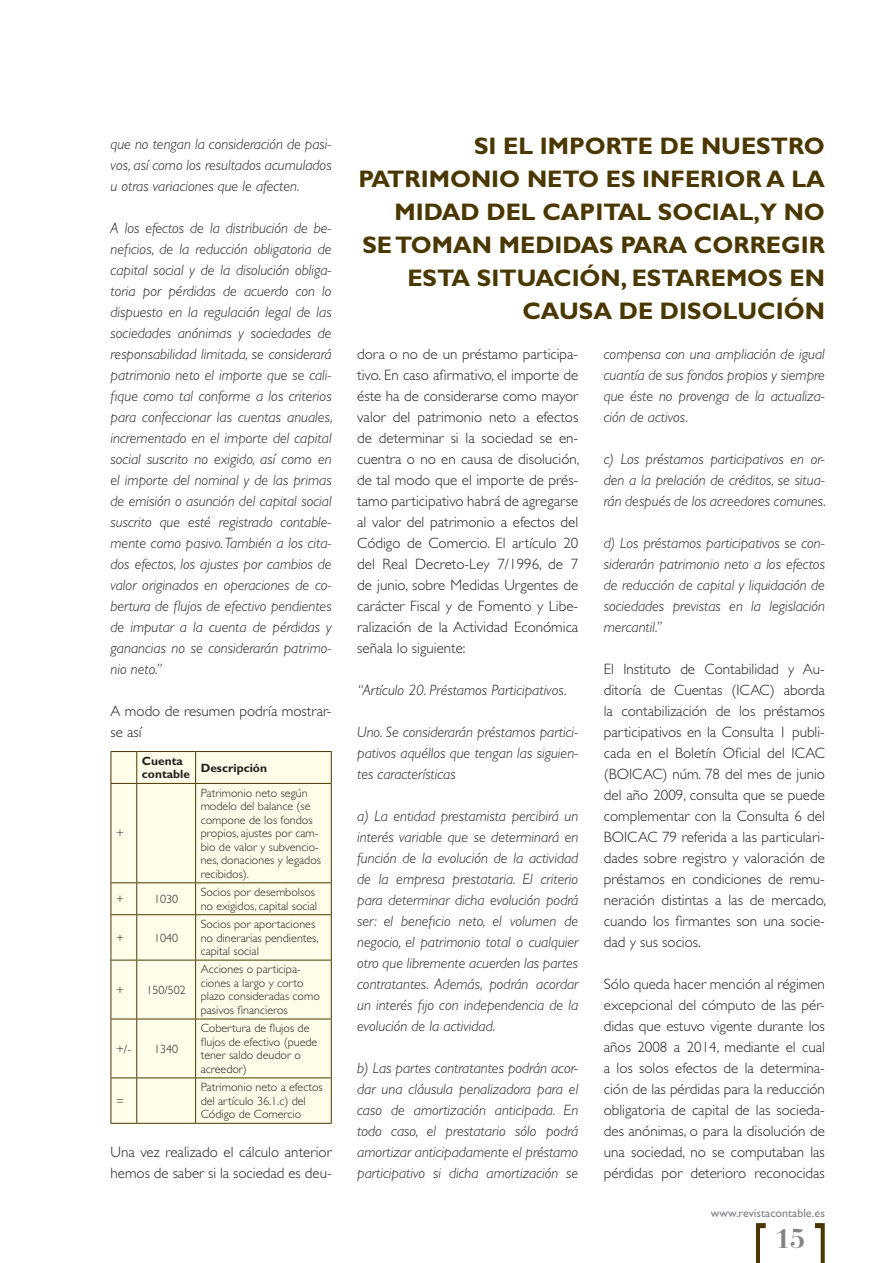
<style>
.page{position:relative;width:893px;height:1263px;background:#fff}
.page>*{position:absolute;margin:0;border:0;box-sizing:border-box;transform-origin:0 0}
.t1{font:700 27px "Bauer Bodoni Std";color:#808285}
.t2{font:700 24px/33px "Gill Sans Std";letter-spacing:.23em;color:#4a3800;text-align:right}
.t3{font:700 24px/33px "Gill Sans Std";letter-spacing:.065em;color:#4a3800}
.t4{font:700 24px "Gill Sans Std";letter-spacing:.21em;color:#4a3800}
.t5{font:italic 300 15px/21px "Gill Sans Std";color:#231f20;text-align:justify}
.t6{font:300 15px/21px "Gill Sans Std";color:#231f20;text-align:justify}
.t7{font:300 12px/13.5px "Gill Sans Std";color:#231f20}
.t8{font:700 12px/13.5px "Gill Sans Std";color:#231f20}
.t9{font:12px "Gill Sans Std";color:#808285}
</style>
<div class="page">
<svg style="left:756px;top:1223px;width:10px;height:40px"></svg>
<svg style="left:815px;top:1223px;width:10px;height:40px"></svg>
<div style="left:112px;top:752px;width:219px;height:371px;background:#fffde9"></div>
<hr style="left:136px;top:752px;width:1px;height:31px;background:#4a3800">
<hr style="left:195px;top:752px;width:1px;height:31px;background:#4a3800">
<svg style="left:111px;top:783px;width:26px;height:1px"></svg>
<hr style="left:137px;top:783px;width:59px;height:1px;background:#4a3800">
<hr style="left:136px;top:784px;width:1px;height:98px;background:#4a3800">
<hr style="left:196px;top:783px;width:136px;height:1px;background:#4a3800">
<hr style="left:195px;top:784px;width:1px;height:98px;background:#4a3800">
<svg style="left:111px;top:882px;width:26px;height:1px"></svg>
<svg style="left:111px;top:751px;width:26px;height:1px"></svg>
<hr style="left:111px;top:752px;width:1px;height:31px;background:#4a3800">
<hr style="left:137px;top:751px;width:59px;height:1px;background:#4a3800">
<hr style="left:196px;top:751px;width:136px;height:1px;background:#4a3800">
<hr style="left:331px;top:752px;width:1px;height:31px;background:#4a3800">
<hr style="left:111px;top:784px;width:1px;height:98px;background:#4a3800">
<hr style="left:331px;top:784px;width:1px;height:98px;background:#4a3800">
<hr style="left:111px;top:883px;width:1px;height:31px;background:#4a3800">
<hr style="left:137px;top:882px;width:59px;height:1px;background:#4a3800">
<hr style="left:136px;top:883px;width:1px;height:31px;background:#4a3800">
<hr style="left:331px;top:883px;width:1px;height:31px;background:#4a3800">
<hr style="left:111px;top:915px;width:1px;height:45px;background:#4a3800">
<hr style="left:331px;top:915px;width:1px;height:45px;background:#4a3800">
<hr style="left:111px;top:960px;width:1px;height:59px;background:#4a3800">
<hr style="left:331px;top:960px;width:1px;height:59px;background:#4a3800">
<hr style="left:111px;top:1019px;width:1px;height:58px;background:#4a3800">
<hr style="left:331px;top:1019px;width:1px;height:58px;background:#4a3800">
<hr style="left:111px;top:1078px;width:1px;height:45px;background:#4a3800">
<hr style="left:331px;top:1078px;width:1px;height:45px;background:#4a3800">
<svg style="left:111px;top:1123px;width:26px;height:1px"></svg>
<hr style="left:137px;top:1123px;width:59px;height:1px;background:#4a3800">
<hr style="left:196px;top:1123px;width:136px;height:1px;background:#4a3800">
<hr style="left:196px;top:882px;width:136px;height:1px;background:#4a3800">
<hr style="left:195px;top:883px;width:1px;height:31px;background:#4a3800">
<svg style="left:111px;top:914px;width:26px;height:1px"></svg>
<hr style="left:137px;top:914px;width:59px;height:1px;background:#4a3800">
<hr style="left:136px;top:915px;width:1px;height:45px;background:#4a3800">
<hr style="left:196px;top:914px;width:136px;height:1px;background:#4a3800">
<hr style="left:195px;top:915px;width:1px;height:45px;background:#4a3800">
<svg style="left:111px;top:960px;width:25px;height:1px"></svg>
<hr style="left:137px;top:960px;width:59px;height:1px;background:#4a3800">
<hr style="left:136px;top:960px;width:1px;height:59px;background:#4a3800">
<hr style="left:196px;top:960px;width:136px;height:1px;background:#4a3800">
<hr style="left:195px;top:960px;width:1px;height:59px;background:#4a3800">
<svg style="left:111px;top:1019px;width:25px;height:1px"></svg>
<hr style="left:137px;top:1019px;width:59px;height:1px;background:#4a3800">
<hr style="left:136px;top:1019px;width:1px;height:58px;background:#4a3800">
<hr style="left:196px;top:1019px;width:136px;height:1px;background:#4a3800">
<hr style="left:195px;top:1019px;width:1px;height:58px;background:#4a3800">
<svg style="left:111px;top:1077px;width:26px;height:1px"></svg>
<hr style="left:137px;top:1077px;width:59px;height:1px;background:#4a3800">
<hr style="left:136px;top:1078px;width:1px;height:45px;background:#4a3800">
<hr style="left:196px;top:1077px;width:136px;height:1px;background:#4a3800">
<hr style="left:195px;top:1078px;width:1px;height:45px;background:#4a3800">
<p class="t5" style="left:111px;top:133px;width:223px">que no tengan la consideración de pasi&shy;vos, así como los resultados acumulados u otras variaciones que le afecten.</p>
<p class="t5" style="left:111px;top:217px;width:224px">A los efectos de la distribución de be&shy;neficios, de la reducción obligatoria de capital social y de la disolución obliga&shy;toria por pérdidas de acuerdo con lo dispuesto en la regulación legal de las sociedades anónimas y sociedades de responsabilidad limitada, se considerará patrimonio neto el importe que se cali&shy;fique como tal conforme a los criterios para confeccionar las cuentas anuales, incrementado en el importe del capital social suscrito no exigido, así como en el importe del nominal y de las primas de emisión o asunción del capital social suscrito que esté registrado contable&shy;mente como pasivo. También a los cita&shy;dos efectos, los ajustes por cambios de valor originados en operaciones de co&shy;bertura de flujos de efectivo pendientes de imputar a la cuenta de pérdidas y ganancias no se considerarán patrimo&shy;nio neto.”</p>
<p class="t6" style="left:111px;top:700px;width:223px">A modo de resumen podría mostrar&shy;se así</p>
<p class="t8" style="left:142px;top:754px;width:50px">CUENTA<br>CONTABLE</p>
<p class="t8" style="left:201px;top:761px;width:68px">DESCRIPCIÓN</p>
<p class="t7" style="left:116px;top:826px;width:9px">+</p>
<p class="t7" style="left:201px;top:786px;width:122px">Patrimonio neto según modelo del balance (se compone de los fondos propios, ajustes por cam&shy;bio de valor y subvencio&shy;nes, donaciones y legados recibidos).</p>
<p class="t7" style="left:116px;top:892px;width:9px">+</p>
<p class="t7" style="left:154px;top:892px;width:25px">1030</p>
<p class="t7" style="left:201px;top:885px;width:118px">Socios por desembolsos no exigidos, capital social</p>
<p class="t7" style="left:116px;top:931px;width:9px">+</p>
<p class="t7" style="left:154px;top:931px;width:25px">1040</p>
<p class="t7" style="left:201px;top:917px;width:119px">Socios por aportaciones no dinerarias pendientes, capital social</p>
<p class="t7" style="left:116px;top:983px;width:9px">+</p>
<p class="t7" style="left:147px;top:983px;width:41px">150/502</p>
<p class="t7" style="left:116px;top:1042px;width:17px">+/-</p>
<p class="t7" style="left:154px;top:1042px;width:25px">1340</p>
<p class="t7" style="left:201px;top:963px;width:121px">Acciones o participa&shy;ciones a largo y corto plazo consideradas como pasivos financieros</p>
<p class="t7" style="left:201px;top:1022px;width:118px">Cobertura de flujos de flujos de efectivo (puede tener saldo deudor o acreedor)</p>
<p class="t7" style="left:201px;top:1080px;width:124px">Patrimonio neto a efectos del artículo 36.1.c) del<br>Código de Comercio</p>
<p class="t6" style="left:111px;top:1141px;width:223px">Una vez realizado el cálculo anterior hemos de saber si la sociedad es deu-</p>
<p class="t7" style="left:116px;top:1094px;width:9px">=</p>
<h2 class="t3" style="left:358px;top:130px;width:468px;text-indent:116px">SI EL IMPORTE DE NUESTRO<br>PATRIMONIO NETO ES INFERIOR</h2>
<h2 class="t4" style="left:766px;top:165px;width:43px">A LA</h2>
<h2 class="t2" style="left:362px;top:196px;width:464px">DEL CAPITAL SOCIAL,Y NO<br>SE TOMAN MEDIDAS PARA CORREGIR<br>ESTA SITUACIÓN, ESTAREMOS EN<br>CAUSA DE DISOLUCIÓN</h2>
<h2 class="t4" style="left:395px;top:198px;width:18px">MIDAD</h2>
<p class="t6" style="left:357px;top:343px;width:224px">dora o no de un préstamo participa&shy;tivo. En caso afirmativo, el importe de éste ha de considerarse como mayor valor del patrimonio neto a efectos de determinar si la sociedad se en&shy;cuentra o no en causa de disolución, de tal modo que el importe de prés&shy;tamo participativo habrá de agregarse al valor del patrimonio a efectos del Código de Comercio. El artículo 20 del Real Decreto-Ley 7/1996, de 7 de junio, sobre Medidas Urgentes de carácter Fiscal y de Fomento y Libe&shy;ralización de la Actividad Económica señala lo siguiente:</p>
<p class="t5" style="left:357px;top:679px;width:211px">“Artículo 20. Préstamos Participativos.</p>
<p class="t5" style="left:357px;top:721px;width:223px">Uno. Se considerarán préstamos partici&shy;pativos aquéllos que tengan las siguien&shy;tes características</p>
<p class="t5" style="left:357px;top:805px;width:223px">a) La entidad prestamista percibirá un interés variable que se determinará en función de la evolución de la actividad de la empresa prestataria. El criterio para determinar dicha evolución podrá ser: el beneficio neto, el volumen de negocio, el patrimonio total o cualquier otro que libremente acuerden las partes contratantes. Además, podrán acordar un interés fijo con independencia de la evolución de la actividad.</p>
<p class="t5" style="left:357px;top:1057px;width:223px">b) Las partes contratantes podrán acor&shy;dar una cláusula penalizadora para el caso de amortización anticipada. En todo caso, el prestatario sólo podrá amortizar anticipadamente el préstamo participativo si dicha amortización se</p>
<p class="t5" style="left:604px;top:343px;width:223px">compensa con una ampliación de igual cuantía de sus fondos propios y siempre que éste no provenga de la actualiza&shy;ción de activos.</p>
<p class="t5" style="left:604px;top:448px;width:224px">c) Los préstamos participativos en or&shy;den a la prelación de créditos, se situa&shy;rán después de los acreedores comunes.</p>
<p class="t5" style="left:604px;top:532px;width:223px">d) Los préstamos participativos se con&shy;siderarán patrimonio neto a los efectos de reducción de capital y liquidación de sociedades previstas en la legislación mercantil.”</p>
<p class="t6" style="left:604px;top:658px;width:224px">El Instituto de Contabilidad y Au&shy;ditoría de Cuentas (ICAC) aborda la contabilización de los préstamos participativos en la Consulta 1 publi&shy;cada en el Boletín Oficial del ICAC (BOICAC) núm. 78 del mes de junio del año 2009, consulta que se puede complementar con la Consulta 6 del BOICAC 79 referida a las particulari&shy;dades sobre registro y valoración de préstamos en condiciones de remu&shy;neración distintas a las de mercado, cuando los firmantes son una socie&shy;dad y sus socios.</p>
<p class="t6" style="left:604px;top:973px;width:223px">Sólo queda hacer mención al régimen excepcional del cómputo de las pér&shy;didas que estuvo vigente durante los años 2008 a 2014, mediante el cual a los solos efectos de la determina&shy;ción de las pérdidas para la reducción obligatoria de capital de las socieda&shy;des anónimas, o para la disolución de una sociedad, no se computaban las pérdidas por deterioro reconocidas</p>
<p class="t9" style="left:711px;top:1206px;width:116px">www.revistacontable.es</p>
<h1 class="t1" style="left:775px;top:1222px;width:32px">15</h1>
</div>
